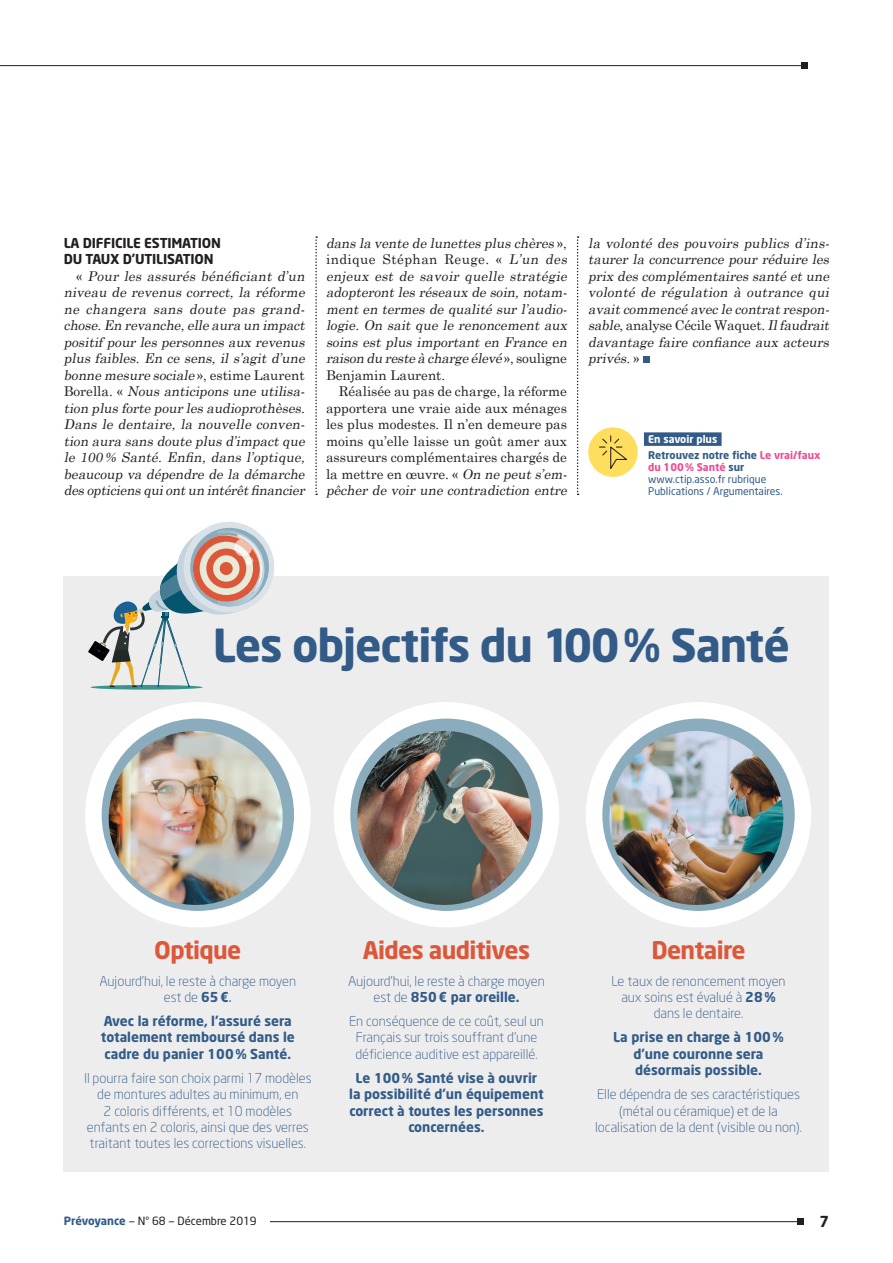
<style>
.page{position:relative;width:893px;height:1263px;background:#fff}
.page>*{position:absolute;margin:0;border:0;box-sizing:border-box;transform-origin:0 0}
.nom{font:700 45px "Neo Sans";letter-spacing:-.025em;color:#325b88}
.nom-2{font:700 24px "Neo Sans";letter-spacing:-.025em;color:#dc583a}
.t1{font:700 15px "Neo Sans";color:#231f20}
.t2{font:italic 13.5px/16.5px "Century Schoolbook";color:#231f20}
.t3{font:300 13.5px/16.2px "Neo Sans";color:#325b88;text-align:center}
.t4{font:13.5px/16.5px "Century Schoolbook";color:#231f20}
.t5{font:700 13.5px/16.2px "Neo Sans";color:#325b88;text-align:center}
.INTER{font:700 13.5px/16.5px "Neo Sans";letter-spacing:-.015em;color:#231f20}
.t6{font:11.25px "Neo Sans";color:#231f20}
.t7{font:10.5px/12px "Neo Sans";color:#325b88}
.t8{font:700 10.5px "Neo Sans";color:#fff}
.s1{font-style:normal}
.s2{font-style:italic}
.s3{font-weight:700}
.s4{font-weight:700;color:#ee4b92}
.s5{font-weight:400}
.s6{font-weight:700;color:#325b88}
</style>
<div class="page">
<hr style="left:250px;top:1221px;width:551px;height:1px;background:#231f20">
<svg style="left:798px;top:1219px;width:6px;height:6px"></svg>
<div style="left:64px;top:1217px;width:206px;height:8px;background:#fff"></div>
<div style="left:64px;top:576px;width:765px;height:596px;background:#ededee"></div>
<div style="left:588px;top:427px;width:50px;height:50px;background:#ffde5d;border-radius:50%"></div>
<svg style="left:599px;top:435px;width:28px;height:34px"></svg>
<div style="left:644px;top:432px;width:78px;height:14px;background:#325b88"></div>
<svg style="left:315px;top:236px;width:2px;height:259px"></svg>
<svg style="left:577px;top:236px;width:2px;height:259px"></svg>
<svg style="left:88px;top:522px;width:187px;height:159px"></svg>
<img style="left:63px;top:681px;width:231px;height:273px">
<div style="left:85px;top:702px;width:226px;height:225px;border:16px solid #fff;border-radius:50%"></div>
<img style="left:308px;top:719px;width:250px;height:208px">
<img style="left:589px;top:719px;width:221px;height:208px">
<hr style="left:0;top:65px;width:804px;height:1px;background:#231f20">
<svg style="left:801px;top:63px;width:6px;height:6px"></svg>
<div style="left:643px;top:357px;width:7px;height:6px;background:#325b88"></div>
<div style="left:586px;top:702px;width:225px;height:225px;border:16px solid #fff;border-radius:50%"></div>
<div style="left:334px;top:702px;width:225px;height:225px;border:16px solid #fff;border-radius:50%"></div>
<p class="INTER" style="left:64px;top:234px;width:159px">LA DIFFICILE ESTIMATION<br>DU TAUX D’UTILISATION</p>
<p class="t2" style="left:64px;top:267px;width:245px;text-indent:13px"><span class="s1">«</span> Pour les assurés bénéficiant d’un niveau de revenus correct, la réforme ne changera sans doute pas grand&shy;chose.En revanche,elle aura un impact positif pour les personnes aux revenus plus faibles. En ce sens, il s’agit d’une bonne mesure sociale <span class="s1">» , e s t i m e L a u r e n t B o r e l l a . «</span> Nous anticipons une utilisa&shy;tion plus forte pour les audioprothèses.<br>Dans le dentaire, la nouvelle conven&shy;tion aura sans doute plus d’impactque le 100 % Santé. Enfin, dans l’optique, beaucoup va dépendre de la démarche des opticiens quiontun intérêtfinancier</p>
<p class="t2" style="left:326px;top:234px;width:245px">dans la vente de lunettes plus chères <span class="s1">» , indique Stéphan Reuge. «</span> L’un des enj eux est de savoir quelle stratégie adopteront les réseaux de soin, notam&shy;ment en termes de qualité sur l’audio&shy;logie. On sait que le renoncement aux soins est plus important en France en raison du reste à charge élevé <span class="s1">» , s o u l i g n e Benjamin Laurent.</span></p>
<p class="t4" style="left:326px;top:383px;width:245px;text-indent:13px">Réalisée au pas de charge, la réforme apportera une vraie aide aux ménages les plus modestes. Il n’en demeure pas moins qu’elle laisse un goût amer aux assureurs complémentaires chargés de la mettre en œuvre. « <span class="s2">On ne peuts’em&shy;pêcher de voir une contradiction entre</span></p>
<p class="t2" style="left:588px;top:234px;width:245px;text-align:justify">la volonté des pouvoirs publics d’ins&shy;taurer la concurrence pour réduire les prix des complémentaires santé et une volonté de régulation à outrance qui avaitcommencé avec le contratrespon&shy;sable<span class="s1">, analyse Cécile Waquet.</span> Ilfaudrait davantage faire confiance aux acteurs privés. <span class="s1">»</span></p>
<p class="t8" style="left:648px;top:432px;width:71px">En savoir plus</p>
<p class="t7" style="left:648px;top:449px;width:174px"><span class="s3">Retrouvez notre fiche</span> <span class="s4">Le vrai/faux du 100% Santé</span> <span class="s3">sur </span>www.ctip.asso.fr rubrique<br>Publications / Argumentaires.</p>
<p class="nom" style="left:213px;top:616px;width:578px">Les objectifs du 100% Santé</p>
<p class="nom-2" style="left:154px;top:934px;width:89px">Optique</p>
<p class="t3" style="left:100px;top:972px;width:198px">Aujourd’hui, le reste à charge moyen est de <span class="s3">65€</span><span class="s5">.</span></p>
<p class="t5" style="left:101px;top:1013px;width:196px;text-align:left">Avec la réforme, l’assuré sera totalement remboursé dans le cadre du panier 100% Santé.</p>
<p class="t3" style="left:84px;top:1070px;width:229px">Il pourra faire son choix parmi 17 modèles de montures adultes au minimum, en<br>2 coloris différents, et 10 modèles enfants en 2 coloris, ainsi que des verres traitant toutes les corrections visuelles.</p>
<p class="nom-2" style="left:363px;top:934px;width:169px">Aides auditives</p>
<p class="t3" style="left:348px;top:972px;width:198px">Aujourd'hui, le reste à charge moyen est de <span class="s3">850€ par oreille.</span></p>
<p class="t3" style="left:349px;top:1013px;width:196px">En conséquence de ce coût, seul un<br>Français sur trois souffrant d’une déficience auditive est appareillé.</p>
<p class="t5" style="left:349px;top:1070px;width:196px">Le 100% Santé vise à ouvrir la possibilité d’un équipement correct à toutes les personnes concernées.</p>
<p class="nom-2" style="left:651px;top:934px;width:96px">Dentaire</p>
<p class="t3" style="left:611px;top:972px;width:176px">Le taux de renoncement moyen aux soins est évalué à <span class="s3">28% </span>dans le dentaire.</p>
<p class="t5" style="left:613px;top:1029px;width:172px">La prise en charge à 100% d’une couronne sera désormais possible.</p>
<p class="t3" style="left:595px;top:1086px;width:209px">Elle dépendra de ses caractéristiques (métal ou céramique) et de la localisation de la dent (visible ou non).</p>
<p class="t6" style="left:64px;top:1214px;width:194px"><span class="s6">Prévoyance</span> — N° 68 — Décembre 2019</p>
<p class="t1" style="left:819px;top:1211px;width:11px">7</p>
</div>
